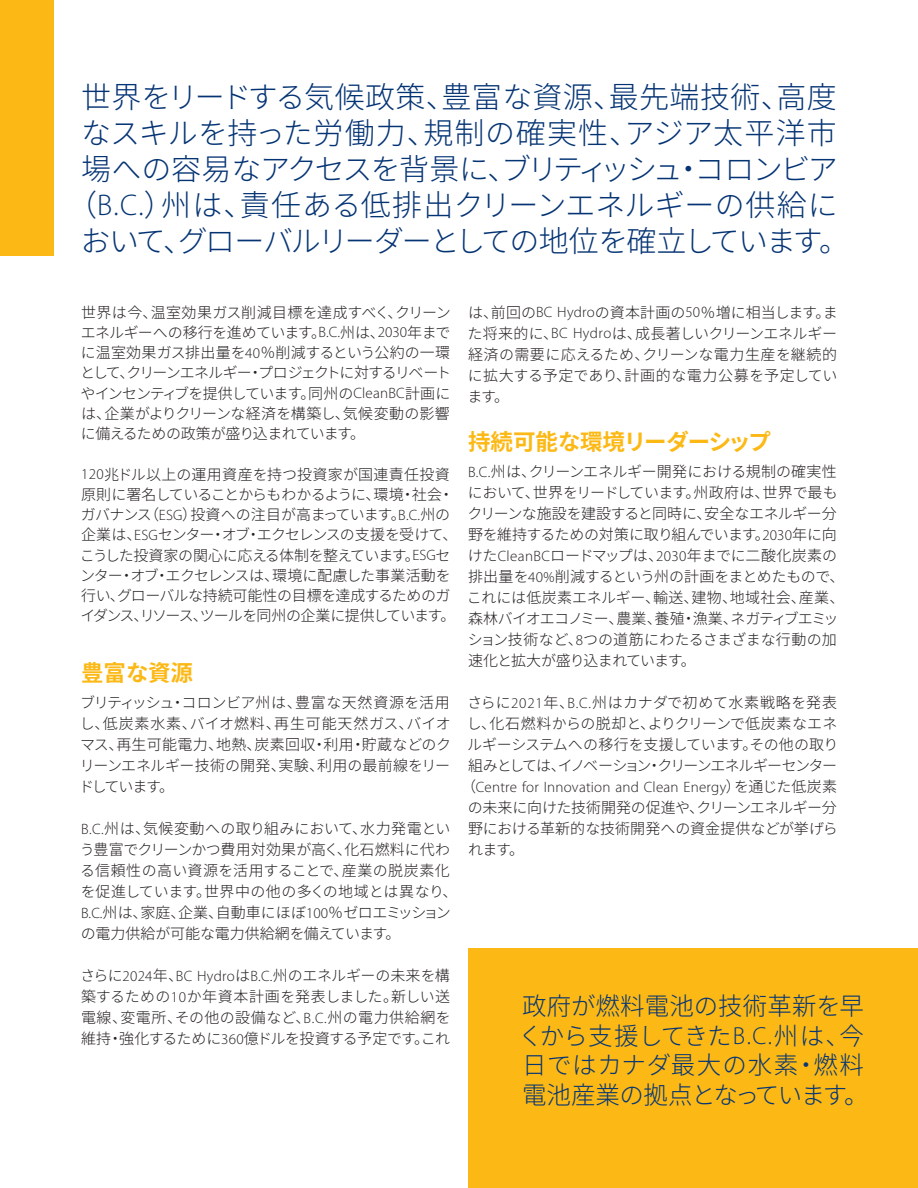
<style>
.page{position:relative;width:918px;height:1188px;background:#fff}
.page>*{position:absolute;margin:0;border:0;box-sizing:border-box;transform-origin:0 0}
.t1{font:300 30px/36px "Noto Sans CJ Kjp";letter-spacing:-.02em;color:#053474;text-align:center}
.t2{font:300 24.75px/29.7px "Noto Sans CJ Kjp";color:#073674}
.Titles{font:700 22.5px "Noto Sans CJ Kjp";letter-spacing:-.005em;color:#fcb814}
.Body_Copy{font:300 15px/21px "Noto Sans CJ Kjp";letter-spacing:-.015em;color:#231f20;text-align:justify}
.Body_Copy-2{font:300 15px "Myriad Pro";letter-spacing:.015em;color:#231f20}
.Body_Copy-3{font:300 15px "Noto Sans CJ Kjp";letter-spacing:.02em;color:#231f20}
.Body_Copy-4{font:300 15px "Noto Sans CJ Kjp";letter-spacing:-.095em;color:#231f20}
.Body_Copy-5{font:300 15px "Noto Sans CJ Kjp";letter-spacing:.005em;color:#231f20}
.s1{font-family:"Myriad Pro"}
.s2{font-family:"Noto Sans CJ Kjp"}
</style>
<div class="page">
<div style="left:468px;top:949px;width:450px;height:239px;background:#fcb814"></div>
<div style="left:0;top:0;width:54px;height:256px;background:#fcb814"></div>
<p class="t1" style="left:67px;top:80px;width:784px">世界をリードする気候政策、豊富な資源、最先端技術、高度なスキルを持った労働力、規制の確実性、アジア太平洋市場への容易なアクセスを背景に、ブリティッシュ・コロンビア（<span class="s1">B.C.</span>）州は、責任ある低排出クリーンエネルギーの供給において、グローバルリーダーとしての地位を確立しています。</p>
<p class="Body_Copy" style="left:81px;top:302px;width:372px;line-height:20.2px">世界は今、温室効果ガス削減目標を達成すべく、クリーンエネルギーへの移行を進めています。<span class="s1">B.C.</span>州は、<span class="s1">2030</span>年までに温室効果ガス排出量を<span class="s1">40</span>％削減するという公約の一環として、クリーンエネルギー・プロジェクトに対するリベートやインセンティブを提供しています。同州の<span class="s1">CleanBC</span>計画には、企業がよりクリーンな経済を構築し、気候変動の影響に備えるための政策が盛り込まれています。</p>
<p class="Body_Copy" style="left:80px;top:464px;width:379px;line-height:20.2px;text-align:left"><span class="s1">120</span>兆ドル以上の運用資産を持つ投資家が国連責任投資原則に署名していることからもわかるように、環境・社会・ガバナンス（<span class="s1">ESG</span>）投資への注目が高まっています。<span class="s1">B.C.</span>州の企業は、<span class="s1">ESG</span>センター・オブ・エクセレンスの支援を受けて、こうした投資家の関心に応える体制を整えています。<span class="s1">ESG</span>センター・オブ・エクセレンスは、環境に配慮した事業活動を行い、グローバルな持続可能性の目標を達成するためのガイダンス、リソース、ツールを同州の企業に提供しています。</p>
<p class="Titles" style="left:81px;top:660px;width:114px">豊富な資源</p>
<p class="Body_Copy" style="left:79px;top:693px;width:373px">ブリティッシュ・コロンビア州は、豊富な天然資源を活用し、低炭素水素、バイオ燃料、再生可能天然ガス、バイオマス、再生可能電力、地熱、炭素回収・利用・貯蔵などのクリーンエネルギー技術の開発、実験、利用の最前線をリードしています。</p>
<p class="Body_Copy" style="left:80px;top:819px;width:379px;text-align:left"><span class="s1">B.C.</span>州は、気候変動への取り組みにおいて、水力発電という豊富でクリーンかつ費用対効果が高く、化石燃料に代わる信頼性の高い資源を活用することで、産業の脱炭素化を促進しています。世界中の他の多くの地域とは異なり、<br><span class="s1">B.C.</span>州は、家庭、企業、自動車にほぼ<span class="s1">100</span>％ゼロエミッションの電力供給が可能な電力供給網を備えています。</p>
<p class="Body_Copy" style="left:80px;top:966px;width:372px">さらに<span class="s1">2024</span>年、<span class="s1">BC Hydro</span>は<span class="s1">B.C.</span>州のエネルギーの未来を構築するための<span class="s1">10</span>か年資本計画を発表しました。新しい送電線、変電所、その他の設備など、<span class="s1">B.C.</span>州の電力供給網を維持・強化するために<span class="s1">360</span>億ドルを投資する予定です。これ</p>
<p class="Body_Copy" style="left:468px;top:302px;width:372px">は、前回の<span class="s1">BC Hydro</span>の資本計画の<span class="s1">50</span>％増に相当します。また将来的に、<span class="s1">BC Hydro</span>は、成長著しいクリーンエネルギー経済の需要に応えるため、クリーンな電力生産を継続的に拡大する予定であり、計画的な電力公募を予定しています。</p>
<p class="Titles" style="left:468px;top:429px;width:305px">持続可能な環境リーダーシップ</p>
<p class="Body_Copy" style="left:467px;top:462px;width:379px;text-align:left"><span class="s1">B.C.</span>州は、クリーンエネルギー開発における規制の確実性において、世界をリードしています。州政府は、世界で最もクリーンな施設を建設すると同時に、安全なエネルギー分野を維持するための対策に取り組んでいます。<span class="s1">2030</span>年に向けた<span class="s1">CleanBC</span>ロードマップは、<span class="s1">2030</span>年までに二酸化炭素の排出量を<span class="s1">40%</span>削減するという州の計画をまとめたもので、これには低炭素エネルギー、輸送、建物、地域社会、産業、森林バイオエコノミー、農業、養殖・漁業、ネガティブエミッション技術など、<span class="s1">8</span>つの道筋にわたるさまざまな行動の加速化と拡大が盛り込まれています。</p>
<p class="Body_Copy-3" style="left:467px;top:694px;width:371px">さらに<span class="s1">2021</span>年、<span class="s1">B.C.</span>州はカナダで初めて水素戦略を発表</p>
<p class="Body_Copy-5" style="left:467px;top:715px;width:372px">し、化石燃料からの脱却と、よりクリーンで低炭素なエネ</p>
<p class="Body_Copy" style="left:467px;top:735px;width:373px">ルギーシステムへの移行を支援しています。その他の取り</p>
<p class="Body_Copy-4" style="left:468px;top:757px;width:371px">組みとしては、イノベーション・クリーンエネルギーセンター</p>
<p class="Body_Copy-2" style="left:461px;top:779px;width:377px"><span class="s2">（</span>Centre for Innovation and Clean Energy<span class="s2">）を通じた低炭素</span></p>
<p class="Body_Copy" style="left:468px;top:798px;width:371px">の未来に向けた技術開発の促進や、クリーンエネルギー分</p>
<p class="Body_Copy" style="left:468px;top:819px;width:371px">野における革新的な技術開発への資金提供などが挙げら</p>
<p class="Body_Copy" style="left:468px;top:840px;width:57px">れます。</p>
<p class="t2" style="left:519px;top:992px;width:351px">政府が燃料電池の技術革新を早くから支援してきた<span class="s1">B.C.</span>州は、今日ではカナダ最大の水素・燃料電池産業の拠点となっています。</p>
</div>
